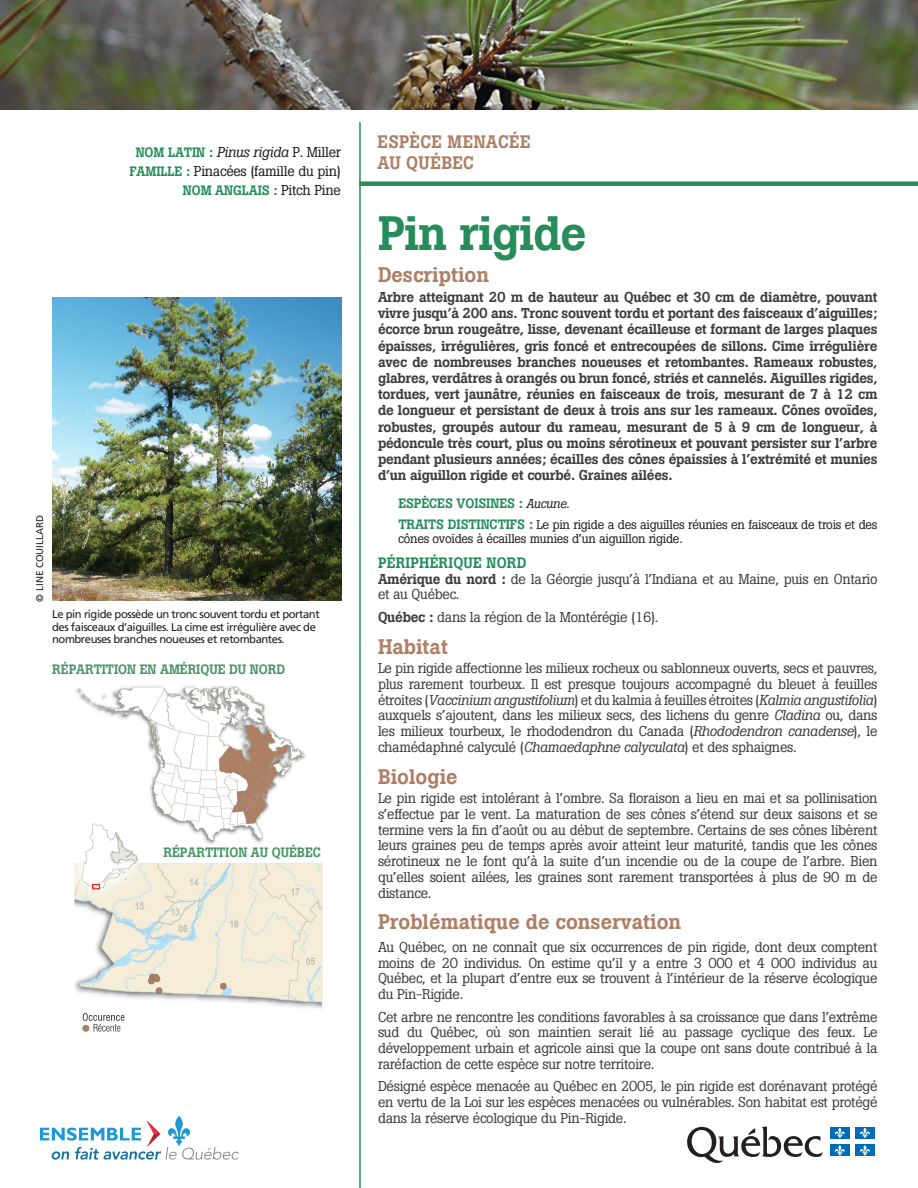
<style>
.page{position:relative;width:918px;height:1188px;background:#fff}
.page>*{position:absolute;margin:0;border:0;box-sizing:border-box;transform-origin:0 0}
.t1{font:500 48px "Boton";letter-spacing:-.02em;color:#268d5a}
.t2{font:500 21px "Boton";color:#ad7f64}
.t3{font:500 18px/21.6px "Boton";letter-spacing:.015em;color:#ad7f64}
.t4{font:500 15px "Boton";letter-spacing:.015em;color:#268d5a}
.t5{font:14.25px/15.8px "Boton";letter-spacing:-.02em;color:#3e3e3f;text-align:justify}
.P_description{font:500 14.25px/16.2px "Boton";letter-spacing:-.02em;color:#3e3e3f;text-align:justify}
.P_informations_gauch{font:14.25px "Boton";letter-spacing:-.02em;color:#231f20}
.P_informations_gauch-2{font:italic 14.25px "Boton";letter-spacing:-.02em;color:#231f20}
.t6{font:500 13.5px "Boton";letter-spacing:-.005em;color:#4a9567}
.P_retrait{font:500 13.5px "Boton";letter-spacing:-.005em;color:#268d5a}
.P_informations_gauch-3{font:500 13.5px "Boton";letter-spacing:-.005em;color:#268d5a}
.P_retrait-2{font:12.75px/14.2px "Boton";letter-spacing:-.02em;color:#231f20}
.Légende{font:11.25px/12.8px "Frutiger";letter-spacing:-.04em;color:#231f20}
.Crédits_photo{font:9.75px "Frutiger";color:#231f20}
.s1{font-weight:500;font-style:normal;font-size:13.5px;color:#268d5a}
.s2{font-style:normal}
.s3{font-weight:500;font-size:13.5px;color:#268d5a}
.s4{font-weight:400;font-size:14.25px;color:#231f20}
.s5{font-weight:400;font-style:italic;font-size:12.75px;color:#231f20}
.s6{font-weight:500}
.s7{font-style:italic}
</style>
<div class="page">
<hr style="left:359px;top:122px;width:2px;height:1066px;background:#268d5a">
<div style="left:359px;top:181px;width:559px;height:5px;background:#268d5a"></div>
<svg style="left:687px;top:1126px;width:136px;height:37px"></svg>
<div style="left:830px;top:1127px;width:20px;height:12px;background:#006bb6"></div>
<svg style="left:835px;top:1128px;width:10px;height:10px"></svg>
<div style="left:855px;top:1127px;width:20px;height:12px;background:#006bb6"></div>
<svg style="left:860px;top:1128px;width:10px;height:10px"></svg>
<div style="left:830px;top:1144px;width:20px;height:12px;background:#006bb6"></div>
<svg style="left:835px;top:1145px;width:10px;height:11px"></svg>
<div style="left:855px;top:1144px;width:20px;height:12px;background:#006bb6"></div>
<svg style="left:860px;top:1145px;width:10px;height:11px"></svg>
<svg style="left:40px;top:1116px;width:199px;height:44px"></svg>
<img style="left:53px;top:298px;width:288px;height:303px">
<img style="left:0;top:0;width:918px;height:109px">
<img style="left:74px;top:686px;width:249px;height:346px">
<p class="P_informations_gauch-2" style="left:136px;top:144px;width:207px"><span class="s1">NOM LATIN :</span> Pinus rigida <span class="s2">P. Miller</span></p>
<p class="P_informations_gauch" style="left:129px;top:163px;width:213px"><span class="s3">FAMILLE :</span> Pinacées (famille du pin)</p>
<p class="P_informations_gauch-3" style="left:183px;top:183px;width:159px">NOM ANGLAIS : <span class="s4">Pitch Pine</span></p>
<p class="Crédits_photo" style="left:34px;top:602px;width:88px;rotate:-90deg">© LINE COUILLARD</p>
<p class="Légende" style="left:52px;top:607px;width:269px">Le pin rigide possède un tronc souvent tordu et portant des faisceaux d’aiguilles. La cime est irrégulière avec de nombreuses branches noueuses et retombantes.</p>
<p class="t6" style="left:52px;top:661px;width:234px">RÉPARTITION EN AMÉRIQUE DU NORD</p>
<p class="t6" style="left:164px;top:845px;width:159px">RÉPARTITION AU QUÉBEC</p>
<p class="t3" style="left:377px;top:131px;width:155px">ESPÈCE MENACÉE<br>AU QUÉBEC</p>
<h1 class="t1" style="left:378px;top:205px;width:210px">Pin rigide</h1>
<h2 class="t2" style="left:378px;top:262px;width:113px">Description</h2>
<p class="P_description" style="left:378px;top:289px;width:501px">Arbre atteignant 20 m de hauteur au Québec et 30 cm de diamètre, pouvant vivre jusqu’à 200 ans. Tronc souvent tordu et portant des faisceaux d’aiguilles; écorce brun rougeâtre, lisse, devenant écailleuse et formant de larges plaques épaisses, irrégulières, gris foncé et entrecoupées de sillons. Cime irrégulière avec de nombreuses branches noueuses et retombantes. Rameaux robustes, glabres, verdâtres à orangés ou brun foncé, striés et cannelés. Aiguilles rigides, tordues, vert jaunâtre, réunies en faisceaux de trois, mesurant de 7 à 12 cm de longueur et persistant de deux à trois ans sur les rameaux. Cônes ovoïdes, robustes, groupés autour du rameau, mesurant de 5 à 9 cm de longueur, à pédoncule très court, plus ou moins sérotineux et pouvant persister sur l’arbre pendant plusieurs années; écailles des cônes épaissies à l’extrémité et munies d’un aiguillon rigide et courbé. Graines ailées.</p>
<p class="P_retrait" style="left:398px;top:495px;width:173px">ESPÈCES VOISINES : <span class="s5">Aucune.</span></p>
<p class="P_retrait-2" style="left:398px;top:517px;width:481px"><span class="s3">TRAITS DISTINCTIFS :</span> Le pin rigide a des aiguilles réunies en faisceaux de trois et des cônes ovoïdes à écailles munies d’un aiguillon rigide.</p>
<h3 class="t4" style="left:378px;top:554px;width:150px">PÉRIPHÉRIQUE NORD</h3>
<p class="t5" style="left:378px;top:571px;width:501px"><span class="s6">Amérique du nord :</span> de la Géorgie jusqu’à l’Indiana et au Maine, puis en Ontario et au Québec.</p>
<p class="t5" style="left:378px;top:609px;width:282px"><span class="s6">Québec :</span> dans la région de la Montérégie (16).</p>
<h2 class="t2" style="left:378px;top:634px;width:72px">Habitat</h2>
<p class="t5" style="left:378px;top:660px;width:501px">Le pin rigide affectionne les milieux rocheux ou sablonneux ouverts, secs et pauvres, plus rarement tourbeux. Il est presque toujours accompagné du bleuet à feuilles étroites (<span class="s7">Vaccinium angustifolium</span>) et du kalmia à feuilles étroites (<span class="s7">Kalmia angustifolia</span>) auxquels s’ajoutent, dans les milieux secs, des lichens du genre <span class="s7">Cladina</span> ou, dans les milieux tourbeux, le rhododendron du Canada (<span class="s7">Rhododendron canadense</span>), le chamédaphné calyculé (<span class="s7">Chamaedaphne calyculata</span>) et des sphaignes.</p>
<h2 class="t2" style="left:378px;top:764px;width:81px">Biologie</h2>
<p class="t5" style="left:378px;top:790px;width:501px">Le pin rigide est intolérant à l’ombre. Sa floraison a lieu en mai et sa pollinisation s’effectue par le vent. La maturation de ses cônes s’étend sur deux saisons et se termine vers la fin d’août ou au début de septembre. Certains de ses cônes libèrent leurs graines peu de temps après avoir atteint leur maturité, tandis que les cônes sérotineux ne le font qu’à la suite d’un incendie ou de la coupe de l’arbre. Bien qu’elles soient ailées, les graines sont rarement transportées à plus de 90 m de distance.</p>
<p class="t2" style="left:378px;top:910px;width:305px">Problématique de conservation</p>
<p class="t5" style="left:378px;top:939px;width:501px">Au Québec, on ne connaît que six occurrences de pin rigide, dont deux comptent moins de 20 individus. On estime qu’il y a entre 3 000 et 4 000 individus au Québec, et la plupart d’entre eux se trouvent à l’intérieur de la réserve écologique du Pin‑Rigide.</p>
<p class="t5" style="left:378px;top:1009px;width:501px">Cet arbre ne rencontre les conditions favorables à sa croissance que dans l’extrême sud du Québec, où son maintien serait lié au passage cyclique des feux. Le développement urbain et agricole ainsi que la coupe ont sans doute contribué à la raréfaction de cette espèce sur notre territoire.</p>
<p class="t5" style="left:378px;top:1079px;width:501px">Désigné espèce menacée au Québec en 2005, le pin rigide est dorénavant protégé en vertu de la Loi sur les espèces menacées ou vulnérables. Son habitat est protégé dans la réserve écologique du Pin‑Rigide.</p>
</div>
